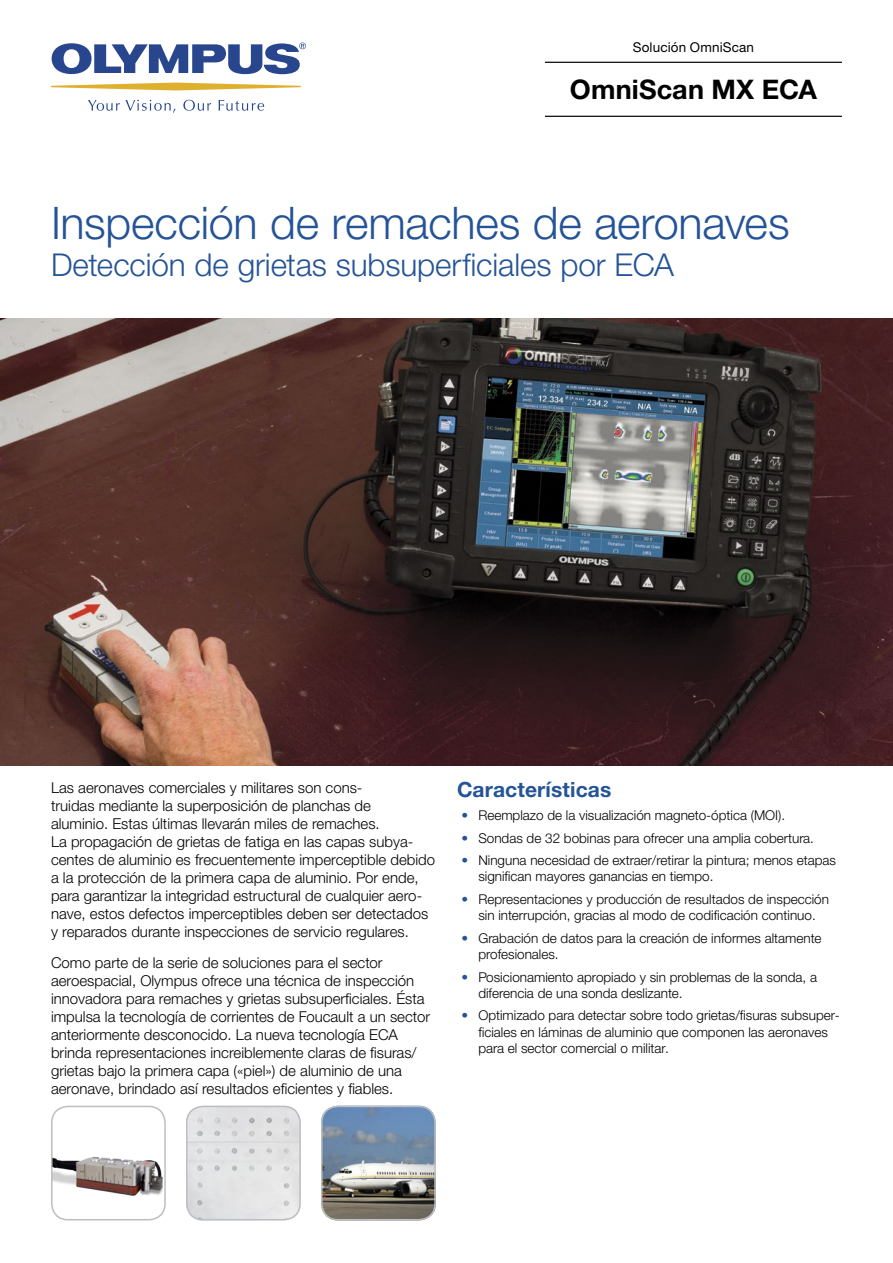
<style>
.page{position:relative;width:893px;height:1263px;background:#fff}
.page>*{position:absolute;margin:0;border:0;box-sizing:border-box;transform-origin:0 0}
.Cover_Title_1{font:300 45px "Helvetica Neue LTW1 G";letter-spacing:-.005em;color:#245397}
.Title_1{font:300 31.5px "Helvetica Neue LTW1 G";letter-spacing:-.005em;color:#245397}
.Title_0{font:700 27px "Helvetica Neue LTW1 G";letter-spacing:.005em;color:#000}
.Title_2{font:700 21px "Helvetica Neue LTW1 G";letter-spacing:.005em;color:#245397}
.Text{font:300 15px/18px "Helvetica Neue LTW1 G";color:#000}
.t1{font:300 13.5px/16.2px "Helvetica Neue LTW1 G";color:#000}
.Title_00{font:13.5px "Helvetica Neue LTW1 G";letter-spacing:.01em;color:#000}
.s1{color:#245397}
</style>
<div class="page">
<svg style="left:51px;top:83px;width:250px;height:7px"></svg>
<svg style="left:88px;top:100px;width:87px;height:13px"></svg>
<svg style="left:183px;top:100px;width:28px;height:11px"></svg>
<svg style="left:219px;top:100px;width:45px;height:11px"></svg>
<svg style="left:52px;top:43px;width:254px;height:31px"></svg>
<img style="left:0;top:319px;width:893px;height:446px">
<img style="left:51px;top:1106px;width:114px;height:114px">
<div style="left:51px;top:1106px;width:115px;height:114px;border:2px solid #bdbec1;border-radius:16px"></div>
<img style="left:186px;top:1106px;width:115px;height:114px">
<div style="left:186px;top:1106px;width:115px;height:114px;border:2px solid #bdbec1;border-radius:16px"></div>
<img style="left:321px;top:1106px;width:115px;height:114px">
<div style="left:321px;top:1106px;width:115px;height:114px;border:2px solid #bdbec1;border-radius:16px"></div>
<hr style="left:545px;top:62px;width:297px;height:1px;background:#000">
<hr style="left:545px;top:116px;width:297px;height:1px;background:#000">
<p class="Title_00" style="left:633px;top:39px;width:123px">Solución OmniScan</p>
<p class="Title_0" style="left:570px;top:73px;width:249px">OmniScan MX ECA</p>
<p class="Cover_Title_1" style="left:51px;top:195px;width:740px">Inspección de remaches de aeronaves</p>
<p class="Title_1" style="left:51px;top:246px;width:624px">Detección de grietas subsuperficiales por ECA</p>
<p class="Text" style="left:51px;top:779px;width:386px">Las aeronaves comerciales y militares son cons-<br>truidas mediante la superposición de planchas de<br>aluminio. Estas últimas llevarán miles de remaches.<br>La propagación de grietas de fatiga en las capas subya&shy;centes de aluminio es frecuentemente imperceptible debido a la protección de la primera capa de aluminio. Por ende, para garantizar la integridad estructural de cualquier aero&shy;nave, estos defectos imperceptibles deben ser detectados y reparados durante inspecciones de servicio regulares.</p>
<p class="Text" style="left:51px;top:953px;width:381px">Como parte de la serie de soluciones para el sector aeroespacial, Olympus ofrece una técnica de inspección innovadora para remaches y grietas subsuperficiales. Ésta impulsa la tecnología de corrientes de Foucault a un sector anteriormente desconocido. La nueva tecnología ECA brinda representaciones increiblemente claras de fisuras/ grietas bajo la primera capa («piel») de aluminio de una aeronave, brindado así resultados eficientes y fiables.</p>
<p class="Title_2" style="left:457px;top:777px;width:156px">Características</p>
<p class="t1" style="left:461px;top:807px;width:325px"><span class="s1">•</span> Reemplazo de la visualización magneto-óptica (MOI).</p>
<p class="t1" style="left:461px;top:830px;width:354px"><span class="s1">•</span> Sondas de 32 bobinas para ofrecer una amplia cobertura.</p>
<p class="t1" style="left:478px;top:852px;width:359px;text-indent:-17px"><span class="s1">•</span> Ninguna necesidad de extraer/retirar la pintura; menos etapas significan mayores ganancias en tiempo.</p>
<p class="t1" style="left:461px;top:891px;width:369px;text-align:center"><span class="s1">•</span> Representaciones y producción de resultados de inspección sin interrupción, gracias al modo de codificación continuo.</p>
<p class="t1" style="left:478px;top:930px;width:345px;text-indent:-17px"><span class="s1">•</span> Grabación de datos para la creación de informes altamente profesionales.</p>
<p class="t1" style="left:478px;top:968px;width:340px;text-indent:-17px"><span class="s1">•</span> Posicionamiento apropiado y sin problemas de la sonda, a diferencia de una sonda deslizante.</p>
<p class="t1" style="left:478px;top:1007px;width:363px;text-indent:-17px"><span class="s1">•</span> Optimizado para detectar sobre todo grietas/fisuras subsuper&shy;ficiales en láminas de aluminio que componen las aeronaves para el sector comercial o militar.</p>
</div>
